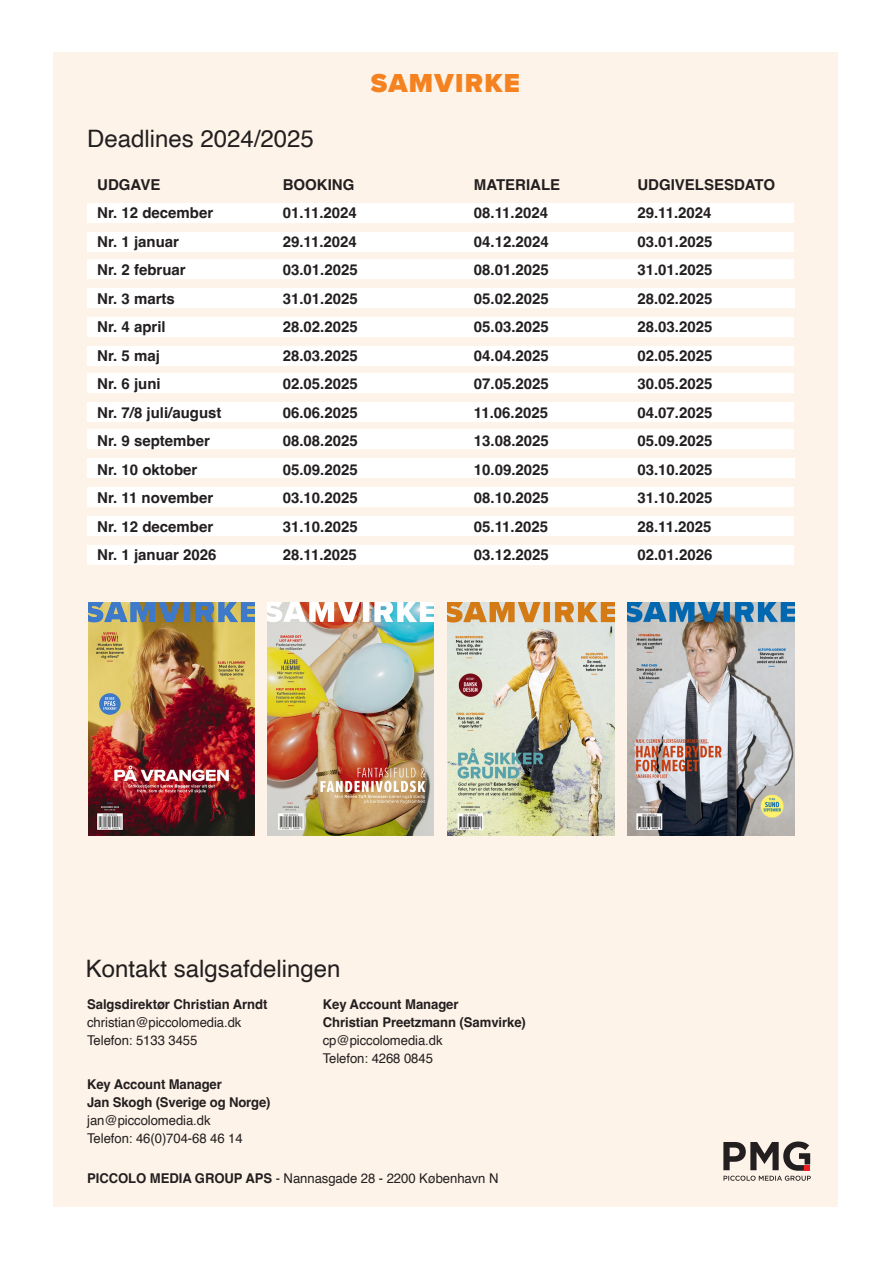
<style>
.page{position:relative;width:893px;height:1263px;background:#fff}
.page>*{position:absolute;margin:0;border:0;box-sizing:border-box;transform-origin:0 0}
.t1{font:900 27px "Proxima Nova";letter-spacing:.05em;color:#f58220}
.t2{font:24px "Helvetica";color:#231f20}
.t3{font:700 15px "Helvetica";color:#231f20}
.t4{font:13.5px "Helvetica";letter-spacing:-.005em;color:#231f20}
.t5{font:700 13.5px "Helvetica";letter-spacing:-.005em;color:#231f20}
.s1{font-weight:700}
</style>
<div class="page">
<div style="left:53px;top:52px;width:785px;height:1155px;background:#fef3e8"></div>
<svg style="left:723px;top:1141px;width:88px;height:40px"></svg>
<div style="left:87px;top:203px;width:707px;height:19px;background:#fff"></div>
<div style="left:87px;top:373px;width:707px;height:19px;background:#fff"></div>
<div style="left:87px;top:260px;width:707px;height:19px;background:#fff"></div>
<div style="left:87px;top:430px;width:707px;height:19px;background:#fff"></div>
<div style="left:87px;top:317px;width:707px;height:20px;background:#fff"></div>
<div style="left:87px;top:487px;width:707px;height:20px;background:#fff"></div>
<div style="left:87px;top:516px;width:707px;height:20px;background:#fff"></div>
<div style="left:87px;top:545px;width:707px;height:19px;background:#fff"></div>
<div style="left:87px;top:232px;width:707px;height:19px;background:#fff"></div>
<div style="left:87px;top:402px;width:707px;height:19px;background:#fff"></div>
<div style="left:87px;top:289px;width:707px;height:19px;background:#fff"></div>
<div style="left:87px;top:459px;width:707px;height:19px;background:#fff"></div>
<div style="left:87px;top:346px;width:707px;height:20px;background:#fff"></div>
<img style="left:447px;top:603px;width:167px;height:232px">
<img style="left:88px;top:603px;width:167px;height:232px">
<img style="left:267px;top:603px;width:167px;height:232px">
<img style="left:627px;top:603px;width:167px;height:232px">
<p class="t2" style="left:87px;top:120px;width:228px">Deadlines 2024/2025</p>
<p class="t1" style="left:371px;top:63px;width:151px">SAMVIRKE</p>
<p class="t3" style="left:97px;top:175px;width:65px">UDGAVE</p>
<p class="t3" style="left:283px;top:175px;width:73px">BOOKING</p>
<p class="t3" style="left:474px;top:175px;width:88px">MATERIALE</p>
<p class="t3" style="left:637px;top:175px;width:139px">UDGIVELSESDATO</p>
<p class="t3" style="left:97px;top:204px;width:117px">Nr. 12 december</p>
<p class="t3" style="left:283px;top:204px;width:76px">01.11.2024</p>
<p class="t3" style="left:474px;top:204px;width:76px">08.11.2024</p>
<p class="t3" style="left:637px;top:204px;width:76px">29.11.2024</p>
<p class="t3" style="left:97px;top:232px;width:83px">Nr. 1 januar</p>
<p class="t3" style="left:283px;top:232px;width:76px">29.11.2024</p>
<p class="t3" style="left:474px;top:232px;width:77px">04.12.2024</p>
<p class="t3" style="left:637px;top:232px;width:77px">03.01.2025</p>
<p class="t3" style="left:97px;top:261px;width:90px">Nr. 2 februar</p>
<p class="t3" style="left:283px;top:261px;width:77px">03.01.2025</p>
<p class="t3" style="left:474px;top:261px;width:77px">08.01.2025</p>
<p class="t3" style="left:637px;top:261px;width:77px">31.01.2025</p>
<p class="t3" style="left:97px;top:289px;width:79px">Nr. 3 marts</p>
<p class="t3" style="left:283px;top:289px;width:77px">31.01.2025</p>
<p class="t3" style="left:474px;top:289px;width:77px">05.02.2025</p>
<p class="t3" style="left:637px;top:289px;width:77px">28.02.2025</p>
<p class="t3" style="left:97px;top:318px;width:70px">Nr. 4 april</p>
<p class="t3" style="left:283px;top:318px;width:77px">28.02.2025</p>
<p class="t3" style="left:474px;top:318px;width:77px">05.03.2025</p>
<p class="t3" style="left:637px;top:318px;width:77px">28.03.2025</p>
<p class="t3" style="left:97px;top:346px;width:64px">Nr. 5 maj</p>
<p class="t3" style="left:283px;top:346px;width:77px">28.03.2025</p>
<p class="t3" style="left:474px;top:346px;width:77px">04.04.2025</p>
<p class="t3" style="left:637px;top:346px;width:77px">02.05.2025</p>
<p class="t3" style="left:97px;top:375px;width:65px">Nr. 6 juni</p>
<p class="t3" style="left:283px;top:375px;width:77px">02.05.2025</p>
<p class="t3" style="left:474px;top:375px;width:77px">07.05.2025</p>
<p class="t3" style="left:637px;top:375px;width:77px">30.05.2025</p>
<p class="t3" style="left:97px;top:403px;width:126px">Nr. 7/8 juli/august</p>
<p class="t3" style="left:283px;top:403px;width:77px">06.06.2025</p>
<p class="t3" style="left:474px;top:403px;width:76px">11.06.2025</p>
<p class="t3" style="left:637px;top:403px;width:77px">04.07.2025</p>
<p class="t3" style="left:97px;top:432px;width:114px">Nr. 9 september</p>
<p class="t3" style="left:283px;top:432px;width:77px">08.08.2025</p>
<p class="t3" style="left:474px;top:432px;width:77px">13.08.2025</p>
<p class="t3" style="left:637px;top:432px;width:77px">05.09.2025</p>
<p class="t3" style="left:97px;top:460px;width:102px">Nr. 10 oktober</p>
<p class="t3" style="left:283px;top:460px;width:77px">05.09.2025</p>
<p class="t3" style="left:474px;top:460px;width:77px">10.09.2025</p>
<p class="t3" style="left:637px;top:460px;width:77px">03.10.2025</p>
<p class="t3" style="left:97px;top:489px;width:117px">Nr. 11 november</p>
<p class="t3" style="left:283px;top:489px;width:77px">03.10.2025</p>
<p class="t3" style="left:474px;top:489px;width:77px">08.10.2025</p>
<p class="t3" style="left:637px;top:489px;width:77px">31.10.2025</p>
<p class="t3" style="left:97px;top:517px;width:117px">Nr. 12 december</p>
<p class="t3" style="left:283px;top:517px;width:77px">31.10.2025</p>
<p class="t3" style="left:474px;top:517px;width:76px">05.11.2025</p>
<p class="t3" style="left:637px;top:517px;width:76px">28.11.2025</p>
<p class="t3" style="left:97px;top:546px;width:121px">Nr. 1 januar 2026</p>
<p class="t3" style="left:283px;top:546px;width:76px">28.11.2025</p>
<p class="t3" style="left:474px;top:546px;width:77px">03.12.2025</p>
<p class="t3" style="left:637px;top:546px;width:77px">02.01.2026</p>
<p class="t2" style="left:86px;top:950px;width:256px">Kontakt salgsafdelingen</p>
<p class="t5" style="left:87px;top:995px;width:182px">Salgsdirektør Christian Arndt</p>
<p class="t4" style="left:87px;top:1011px;width:156px">christian@piccolomedia.dk</p>
<p class="t4" style="left:87px;top:1029px;width:112px">Telefon: 5133 3455</p>
<p class="t5" style="left:87px;top:1076px;width:136px">Key Account Manager</p>
<p class="t5" style="left:87px;top:1094px;width:185px">Jan Skogh (Sverige og Norge)</p>
<p class="t4" style="left:87px;top:1110px;width:125px">jan@piccolomedia.dk</p>
<p class="t4" style="left:87px;top:1128px;width:157px">Telefon: 46(0)704-68 46 14</p>
<p class="t5" style="left:323px;top:995px;width:137px">Key Account Manager</p>
<p class="t5" style="left:323px;top:1013px;width:205px">Christian Preetzmann (Samvirke)</p>
<p class="t4" style="left:323px;top:1029px;width:121px">cp@piccolomedia.dk</p>
<p class="t4" style="left:323px;top:1047px;width:112px">Telefon: 4268 0845</p>
<p class="t4" style="left:87px;top:1168px;width:413px"><span class="s1">PICCOLO MEDIA GROUP APS</span> - Nannasgade 28 - 2200 København N</p>
</div>
